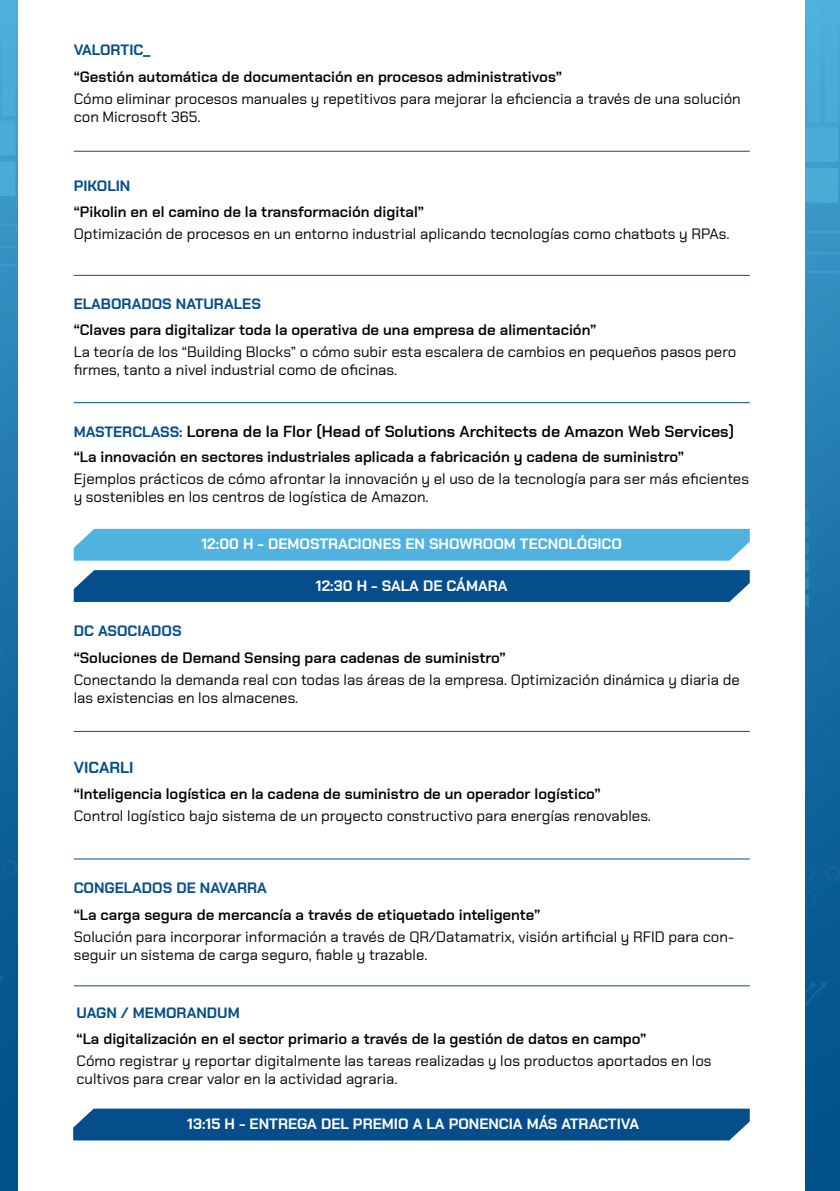
<style>
.page{position:relative;width:840px;height:1191px;background:#fff}
.page>*{position:absolute;margin:0;border:0;box-sizing:border-box;transform-origin:0 0}
.t1{font:600 16px "Chakra Petch";color:#000}
.t2{font:700 16px "Chakra Petch";color:#054e8b}
.t3{font:15px/18px "Chakra Petch";color:#000}
.t4{font:600 15px "Chakra Petch";color:#000}
.t5{font:700 15px "Chakra Petch";color:#fff}
.t6{font:700 15px "Chakra Petch";color:#054e8b}
.s1{font-weight:700;font-size:15px;color:#054e8b}
</style>
<div class="page">
<div style="left:73px;top:1108px;width:676px;height:32px;background:#054e8b"></div>
<div style="left:74px;top:570px;width:675px;height:32px;background:#054e8b"></div>
<div style="left:74px;top:529px;width:675px;height:31px;background:#50b2df"></div>
<hr style="left:74px;top:275px;width:675px;height:1px;background:#054e8b">
<hr style="left:74px;top:402px;width:675px;height:1px;background:#054e8b">
<hr style="left:74px;top:858px;width:675px;height:1px;background:#054e8b">
<hr style="left:74px;top:985px;width:675px;height:1px;background:#054e8b">
<hr style="left:74px;top:731px;width:675px;height:1px;background:#054e8b">
<div style="left:0;top:0;width:17px;height:1191px;background:#10629a"></div>
<svg style="left:0;top:0;width:17px;height:701px"></svg>
<div style="left:0;top:860px;width:17px;height:331px;background:#05558e"></div>
<div style="left:805px;top:0;width:34px;height:1191px;background:#10639a"></div>
<svg style="left:805px;top:0;width:34px;height:710px"></svg>
<div style="left:805px;top:867px;width:34px;height:324px;background:#05568f"></div>
<hr style="left:74px;top:151px;width:675px;height:1px;background:#054e8b">
<p class="t6" style="left:74px;top:41px;width:78px">VALORTIC_</p>
<p class="t4" style="left:74px;top:68px;width:489px">“Gestión automática de documentación en procesos administrativos”</p>
<p class="t3" style="left:74px;top:90px;width:668px">Cómo eliminar procesos manuales y repetitivos para mejorar la eficiencia a través de una solución con Microsoft 365.</p>
<p class="t6" style="left:74px;top:177px;width:58px">PIKOLIN</p>
<p class="t4" style="left:74px;top:203px;width:351px">“Pikolin en el camino de la transformación digital”</p>
<p class="t3" style="left:74px;top:225px;width:656px">Optimización de procesos en un entorno industrial aplicando tecnologías como chatbots y RPAs.</p>
<p class="t6" style="left:74px;top:295px;width:188px">ELABORADOS NATURALES</p>
<p class="t4" style="left:74px;top:321px;width:523px">“Claves para digitalizar toda la operativa de una empresa de alimentación”</p>
<p class="t3" style="left:74px;top:343px;width:663px">La teoría de los “Building Blocks” o cómo subir esta escalera de cambios en pequeños pasos pero firmes, tanto a nivel industrial como de oficinas.</p>
<p class="t1" style="left:74px;top:422px;width:661px"><span class="s1">MASTERCLASS:</span> Lorena de la Flor (Head of Solutions Architects de Amazon Web Services)</p>
<p class="t4" style="left:74px;top:448px;width:611px">“La innovación en sectores industriales aplicada a fabricación y cadena de suministro”</p>
<p class="t3" style="left:74px;top:470px;width:676px">Ejemplos prácticos de cómo afrontar la innovación y el uso de la tecnología para ser más eficientes y sostenibles en los centros de logística de Amazon.</p>
<p class="t5" style="left:201px;top:535px;width:421px">12:00 H - DEMOSTRACIONES EN SHOWROOM TECNOLÓGICO</p>
<p class="t5" style="left:316px;top:577px;width:193px">12:30 H - SALA DE CÁMARA</p>
<p class="t6" style="left:74px;top:622px;width:109px">DC ASOCIADOS</p>
<p class="t4" style="left:74px;top:649px;width:433px">“Soluciones de Demand Sensing para cadenas de suministro”</p>
<p class="t3" style="left:74px;top:670px;width:667px">Conectando la demanda real con todas las áreas de la empresa. Optimización dinámica y diaria de las existencias en los almacenes.</p>
<p class="t2" style="left:74px;top:758px;width:61px">VICARLI</p>
<p class="t4" style="left:74px;top:784px;width:528px">“Inteligencia logística en la cadena de suministro de un operador logístico”</p>
<p class="t3" style="left:74px;top:806px;width:578px">Control logístico bajo sistema de un proyecto constructivo para energías renovables.</p>
<p class="t6" style="left:74px;top:879px;width:195px">CONGELADOS DE NAVARRA</p>
<p class="t4" style="left:74px;top:905px;width:468px">“La carga segura de mercancía a través de etiquetado inteligente”</p>
<p class="t3" style="left:74px;top:927px;width:661px">Solución para incorporar información a través de QR/Datamatrix, visión artificial y RFID para con&shy;seguir un sistema de carga seguro, fiable y trazable.</p>
<p class="t6" style="left:77px;top:1004px;width:164px">UAGN / MEMORANDUM</p>
<p class="t4" style="left:77px;top:1030px;width:571px">“La digitalización en el sector primario a través de la gestión de datos en campo”</p>
<p class="t3" style="left:77px;top:1051px;width:636px">Cómo registrar y reportar digitalmente las tareas realizadas y los productos aportados en los cultivos para crear valor en la actividad agraria.</p>
<p class="t5" style="left:187px;top:1115px;width:453px">13:15 H - ENTREGA DEL PREMIO A LA PONENCIA MÁS ATRACTIVA</p>
</div>
